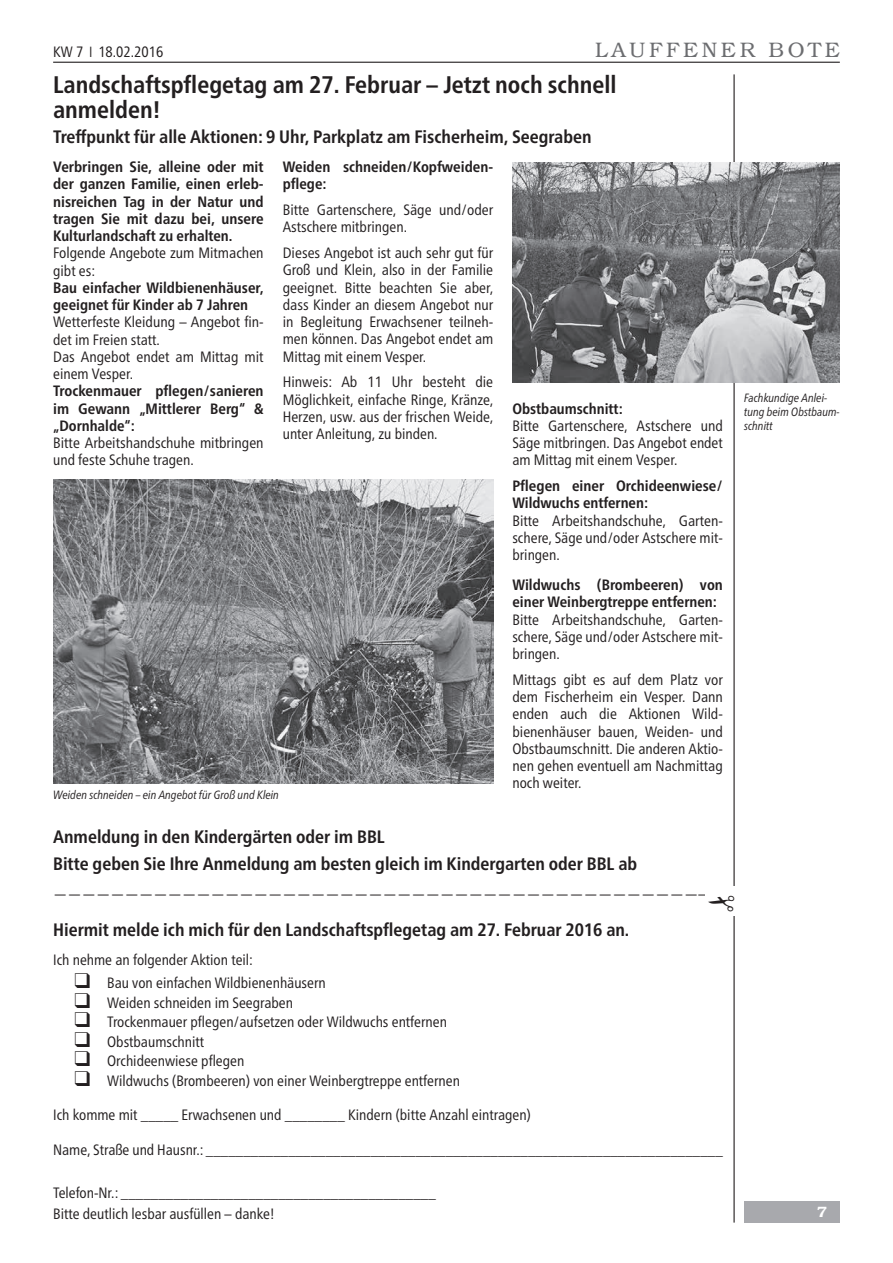
<style>
.page{position:relative;width:893px;height:1263px;background:#fff}
.page>*{position:absolute;margin:0;border:0;box-sizing:border-box;transform-origin:0 0}
.t1{font:700 condensed 24px/25.5px "Frutiger Neue LTW1 G";color:#231f20}
.t2{font:300 21px "Bookman LT";letter-spacing:.17em;color:#6c6d70}
.t3{font:700 condensed 18px/26.5px "Frutiger Neue LTW1 G";color:#231f20}
.t4{font:condensed 15px/17.2px "Frutiger Neue LTW1 G";color:#231f20;text-align:justify}
.t5{font:700 condensed 15px/17.2px "Frutiger Neue LTW1 G";color:#231f20}
.t6{font:600 15px "Bookman LT";color:#fff}
.t7{font:italic condensed 12px/14.2px "Frutiger Neue LTW1 G";color:#231f20}
</style>
<div class="page">
<hr style="left:53px;top:62px;width:787px;height:1px;background:#231f20">
<hr style="left:733px;top:74px;width:2px;height:1148px;background:#231f20">
<div style="left:744px;top:1201px;width:96px;height:21px;background:#a8a9ad"></div>
<img style="left:513px;top:163px;width:327px;height:220px">
<img style="left:53px;top:480px;width:440px;height:303px">
<div style="left:706px;top:886px;width:29px;height:29px;background:#fff"></div>
<p class="t4" style="left:53px;top:42px;width:112px">KW 7 18.02.2016</p>
<h2 class="t2" style="left:595px;top:38px;width:246px">LAUFFENER BOTE</h2>
<h1 class="t1" style="left:53px;top:70px;width:565px">Landschaftspflegetag am 27. Februar – Jetzt noch schnell anmelden!</h1>
<p class="t3" style="left:53px;top:122px;width:540px">Treffpunkt für alle Aktionen: 9 Uhr, Parkplatz am Fischerheim, Seegraben</p>
<p class="t5" style="left:53px;top:157px;width:212px;text-align:justify">Verbringen Sie, alleine oder mit der ganzen Familie, einen erleb&shy;nisreichen Tag in der Natur und tragen Sie mit dazu bei, unsere Kulturlandschaft zu erhalten.</p>
<p class="t4" style="left:53px;top:243px;width:212px">Folgende Angebote zum Mitmachen gibt es:</p>
<p class="t5" style="left:53px;top:278px;width:212px">Bau einfacher Wildbienenhäuser, geeignet für Kinder ab 7 Jahren</p>
<p class="t4" style="left:53px;top:312px;width:212px;text-align:left">Wetterfeste Kleidung – Angebot fin&shy;det im Freien statt.<br>Das Angebot endet am Mittag mit einem Vesper.</p>
<p class="t5" style="left:53px;top:381px;width:212px;text-align:justify">Trockenmauer pflegen/sanieren im Gewann „Mittlerer Berg“ &amp; „Dornhalde“:</p>
<p class="t4" style="left:53px;top:433px;width:212px">Bitte Arbeitshandschuhe mitbringen und feste Schuhe tragen.</p>
<p class="t5" style="left:283px;top:157px;width:212px">Weiden schneiden/Kopfweiden&shy;pflege:</p>
<p class="t4" style="left:283px;top:200px;width:212px">Bitte Gartenschere, Säge und/oder<br>Astschere mitbringen.</p>
<p class="t4" style="left:283px;top:243px;width:212px">Dieses Angebot ist auch sehr gut für Groß und Klein, also in der Familie geeignet. Bitte beachten Sie aber, dass Kinder an diesem Angebot nur in Begleitung Erwachsener teilneh&shy;men können. Das Angebot endet am Mittag mit einem Vesper.</p>
<p class="t4" style="left:283px;top:372px;width:212px">Hinweis: Ab 11 Uhr besteht die Möglichkeit, einfache Ringe, Kränze, Herzen, usw. aus der frischen Weide, unter Anleitung, zu binden.</p>
<p class="t5" style="left:512px;top:398px;width:112px">Obstbaumschnitt:</p>
<p class="t4" style="left:512px;top:416px;width:212px">Bitte Gartenschere, Astschere und Säge mitbringen. Das Angebot endet am Mittag mit einem Vesper.</p>
<p class="t5" style="left:512px;top:476px;width:212px">Pflegen einer Orchideenwiese/<br>Wildwuchs entfernen:</p>
<p class="t4" style="left:512px;top:510px;width:212px">Bitte Arbeitshandschuhe, Garten&shy;schere, Säge und/oder Astschere mit&shy;bringen.</p>
<p class="t5" style="left:512px;top:575px;width:212px">Wildwuchs (Brombeeren) von einer Weinbergtreppe entfernen:</p>
<p class="t4" style="left:512px;top:610px;width:212px">Bitte Arbeitshandschuhe, Garten&shy;schere, Säge und/oder Astschere mit&shy;bringen.</p>
<p class="t4" style="left:512px;top:670px;width:212px">Mittags gibt es auf dem Platz vor dem Fischerheim ein Vesper. Dann enden auch die Aktionen Wild&shy;bienenhäuser bauen, Weiden- und Obstbaumschnitt. Die anderen Aktio&shy;nen gehen eventuell am Nachmittag noch weiter.</p>
<p class="t7" style="left:53px;top:787px;width:227px">Weiden schneiden – ein Angebot für Groß und Klein</p>
<p class="t3" style="left:53px;top:822px;width:585px">Anmeldung in den Kindergärten oder im BBL<br>Bitte geben Sie Ihre Anmeldung am besten gleich im Kindergarten oder BBL ab</p>
<p class="t4" style="left:53px;top:884px;width:654px">—————————————————————————————————————————————–</p>
<p class="t3" style="left:53px;top:914px;width:578px">Hiermit melde ich mich für den Landschaftspflegetag am 27. Februar 2016 an.</p>
<p class="t4" style="left:53px;top:950px;width:201px">Ich nehme an folgender Aktion teil:</p>
<p class="t4" style="left:74px;top:973px;width:253px">❑ Bau von einfachen Wildbienenhäusern</p>
<p class="t4" style="left:74px;top:993px;width:220px">❑ Weiden schneiden im Seegraben</p>
<p class="t4" style="left:74px;top:1012px;width:374px">❑ Trockenmauer pflegen/aufsetzen oder Wildwuchs entfernen</p>
<p class="t4" style="left:74px;top:1032px;width:131px">❑ Obstbaumschnitt</p>
<p class="t4" style="left:74px;top:1051px;width:171px">❑ Orchideenwiese pflegen</p>
<p class="t4" style="left:74px;top:1071px;width:387px">❑ Wildwuchs (Brombeeren) von einer Weinbergtreppe entfernen</p>
<p class="t4" style="left:53px;top:1105px;width:479px">Ich komme mit _____ Erwachsenen und ________ Kindern (bitte Anzahl eintragen)</p>
<p class="t4" style="left:53px;top:1140px;width:671px">Name, Straße und Hausnr.: _____________________________________________________________________</p>
<p class="t4" style="left:53px;top:1181px;width:384px;line-height:21.5px">Telefon-Nr.: __________________________________________<br>Bitte deutlich lesbar ausfüllen – danke!</p>
<p class="t7" style="left:744px;top:390px;width:97px">Fachkundige Anlei&shy;tung beim Obstbaum&shy;schnitt</p>
<p class="t6" style="left:817px;top:1203px;width:11px">7</p>
</div>
